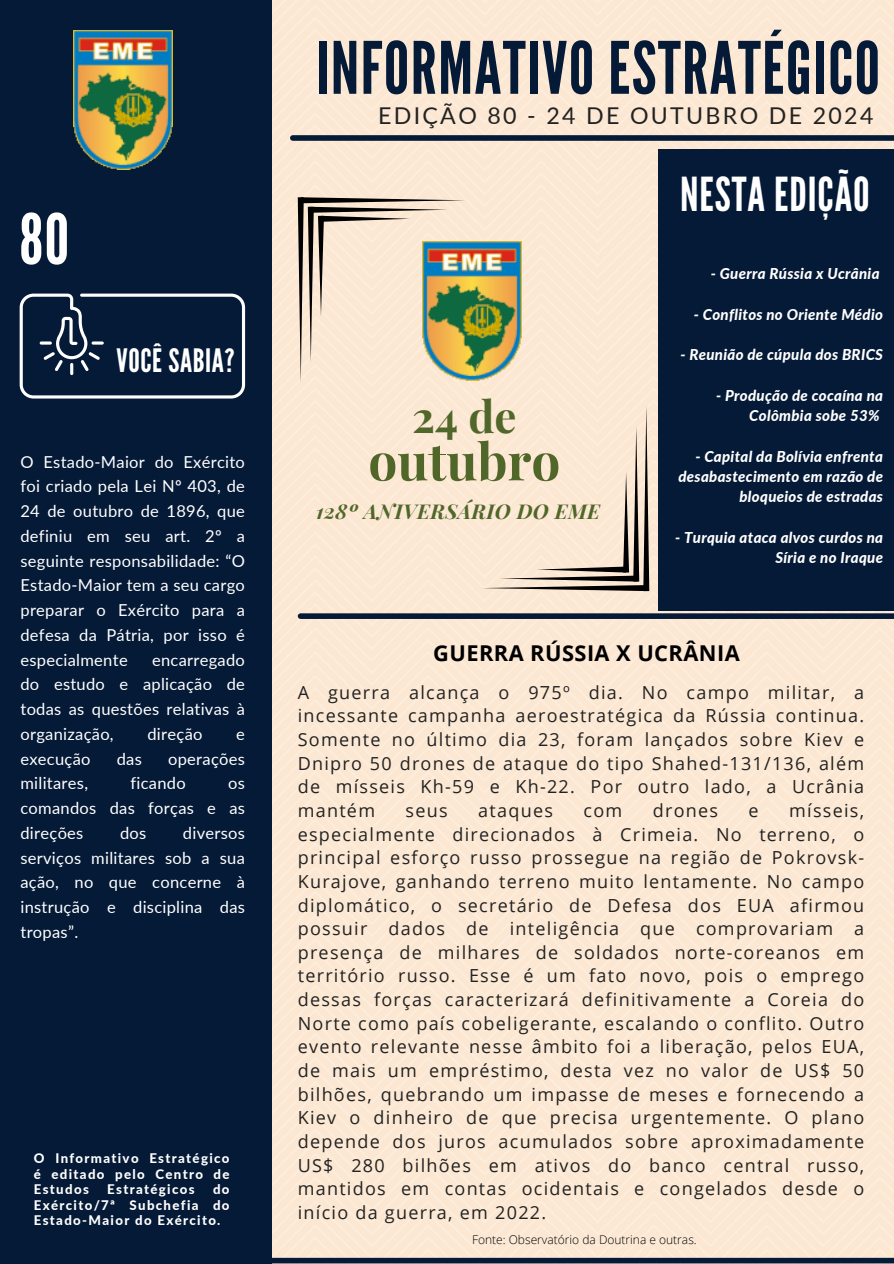
<style>
.page{position:relative;width:894px;height:1264px;background:#fff}
.page>*{position:absolute;margin:0;border:0;box-sizing:border-box;transform-origin:0 0}
.t1{font:72px "League Gothic";letter-spacing:.02em;color:#051a37}
.t2{font:69.45px "League Gothic";color:#fff}
.t3{font:700 51.15px "Playfair Display";color:#51672a}
.t4{font:46.8px "League Gothic";letter-spacing:.02em;color:#fff}
.t5{font:700 43.65px "Playfair Display";color:#51672a}
.t6{font:32.25px "League Gothic";letter-spacing:.02em;color:#fff}
.t7{font:23.1px "Lato";letter-spacing:.1em;color:#222}
.t8{font:700 21.75px "Open Sans";letter-spacing:.02em;color:#000}
.t9{font:italic 700 20.4px "Playfair Display";letter-spacing:.02em;color:#51672a}
.t10{font:18px/23.7px "Open Sans";letter-spacing:.07em;color:#222;text-align:justify}
.t11{font:16.5px/24.8px "Lato";letter-spacing:.015em;color:#fff;text-align:justify}
.t12{font:italic 800 15px/20.2px "Lato";letter-spacing:.02em;color:#fff;text-align:right}
.t13{font:800 13.2px/15.5px "Lato";letter-spacing:.1em;color:#fff;text-align:justify}
.t14{font:300 12px "Open Sans";color:#000}
</style>
<div class="page">
<img style="left:272px;top:0;width:621px;height:1257px">
<div style="left:0;top:0;width:272px;height:1263px;background:#051a37"></div>
<div style="left:657px;top:150px;width:236px;height:460px;background:#051a37"></div>
<div style="left:300px;top:613px;width:593px;height:6px;background:#051a37"></div>
<div style="left:260px;top:1257px;width:633px;height:6px;background:#051a37"></div>
<div style="left:293px;top:135px;width:600px;height:6px;background:#051a37"></div>
<svg style="left:20px;top:293px;width:225px;height:105px"></svg>
<img style="left:465px;top:241px;width:56px;height:139px">
<svg style="left:298px;top:197px;width:167px;height:186px;background:#d4c7af"></svg>
<svg style="left:481px;top:405px;width:168px;height:186px;background:#ebd9c6"></svg>
<img style="left:73px;top:31px;width:99px;height:138px">
<p class="t2" style="left:19px;top:199px;width:51px">80</p>
<p class="t6" style="left:116px;top:342px;width:120px">VOCÊ SABIA?</p>
<p class="t11" style="left:20px;top:449px;width:226px">O Estado-Maior do Exército foi criado pela Lei Nº 403, de 24 de outubro de 1896, que definiu em seu art. 2º a seguinte responsabilidade: “O Estado-Maior tem a seu cargo preparar o Exército para a defesa da Pátria, por isso é especialmente</p>
<p class="t11" style="left:20px;top:647px;width:226px;text-indent:131px">encarregado do estudo e aplicação de todas as questões relativas à organização,</p>
<p class="t11" style="left:147px;top:721px;width:57px">direção</p>
<p class="t11" style="left:236px;top:721px;width:10px">e</p>
<p class="t11" style="left:20px;top:746px;width:72px">execução</p>
<p class="t11" style="left:117px;top:746px;width:27px">das</p>
<p class="t11" style="left:168px;top:746px;width:78px">operações</p>
<p class="t11" style="left:20px;top:770px;width:69px">militares,</p>
<p class="t11" style="left:130px;top:770px;width:57px">ficando</p>
<p class="t11" style="left:20px;top:770px;width:226px;text-indent:208px">os comandos das forças e as direções</p>
<p class="t11" style="left:20px;top:820px;width:226px;text-indent:162px">diversos serviços militares sob a sua ação, no que concerne à instrução e disciplina das tropas”.</p>
<p class="t11" style="left:120px;top:820px;width:28px">dos</p>
<p class="t13" style="left:34px;top:1150px;width:197px">O Informativo Estratégico é editado pelo Centro de Estudos</p>
<p class="t13" style="left:34px;top:1181px;width:197px;text-indent:179px">do Exército/7ª Subchefia do Estado-Maior do Exército.</p>
<p class="t13" style="left:107px;top:1181px;width:89px">Estratégicos</p>
<p class="t1" style="left:316px;top:26px;width:565px">INFORMATIVO ESTRATÉGICO</p>
<p class="t7" style="left:378px;top:101px;width:496px">EDIÇÃO 80 - 24 DE OUTUBRO DE 2024</p>
<p class="t5" style="left:412px;top:386px;width:106px">24 de</p>
<p class="t3" style="left:368px;top:425px;width:193px">outubro</p>
<h4 class="t9" style="left:316px;top:497px;width:285px">128º ANIVERSÁRIO DO EME</h4>
<p class="t4" style="left:680px;top:167px;width:191px">NESTA EDIÇÃO</p>
<h1 class="t12" style="left:710px;top:263px;width:170px">- Guerra Rússia x Ucrânia</h1>
<h6 class="t12" style="left:693px;top:304px;width:191px">- Conflitos no Oriente Médio</h6>
<p class="t12" style="left:680px;top:344px;width:204px">- Reunião de cúpula dos BRICS</p>
<h2 class="t12" style="left:715px;top:385px;width:168px">- Produção de cocaína na<br>Colômbia sobe 53%</h2>
<p class="t12" style="left:678px;top:446px;width:206px">- Capital da Bolívia enfrenta desabastecimento em razão de bloqueios de estradas</p>
<p class="t12" style="left:675px;top:527px;width:209px">- Turquia ataca alvos curdos na<br>Síria e no Iraque</p>
<p class="t8" style="left:433px;top:637px;width:308px">GUERRA RÚSSIA X UCRÂNIA</p>
<p class="t10" style="left:297px;top:680px;width:568px">A guerra alcança o 975º dia. No campo militar, a incessante campanha aeroestratégica da Rússia continua.<br>Somente no último dia 23, foram lançados sobre Kiev e Dnipro 50 drones de ataque do tipo Shahed-131/136, além de mísseis Kh-59 e Kh-22. Por outro lado, a Ucrânia mantém</p>
<p class="t10" style="left:297px;top:798px;width:568px;text-indent:491px">mísseis, especialmente direcionados à Crimeia. No terreno, o principal esforço russo prossegue na região de Pokrovsk-Kurajove, ganhando terreno muito lentamente. No campo diplomático, o secretário de Defesa dos EUA afirmou possuir dados de inteligência que comprovariam a presença de milhares de soldados norte-coreanos em território russo. Esse é um fato novo, pois o emprego dessas forças caracterizará definitivamente a Coreia do Norte como país cobeligerante, escalando o conflito. Outro evento relevante nesse âmbito foi a liberação, pelos EUA, de mais um empréstimo, desta vez no valor de US$ 50 bilhões, quebrando um impasse de meses e fornecendo a Kiev o dinheiro de que precisa urgentemente. O plano depende dos juros acumulados sobre aproximadamente US$ 280 bilhões em ativos do banco central russo, mantidos em contas ocidentais e congelados desde o início da guerra, em 2022.</p>
<p class="t10" style="left:405px;top:798px;width:44px">seus</p>
<p class="t10" style="left:478px;top:798px;width:76px">ataques</p>
<p class="t10" style="left:583px;top:798px;width:40px">com</p>
<p class="t10" style="left:652px;top:798px;width:67px">drones</p>
<p class="t10" style="left:748px;top:798px;width:12px">e</p>
<p class="t14" style="left:472px;top:1231px;width:226px">Fonte: Observatório da Doutrina e outras.</p>
</div>
